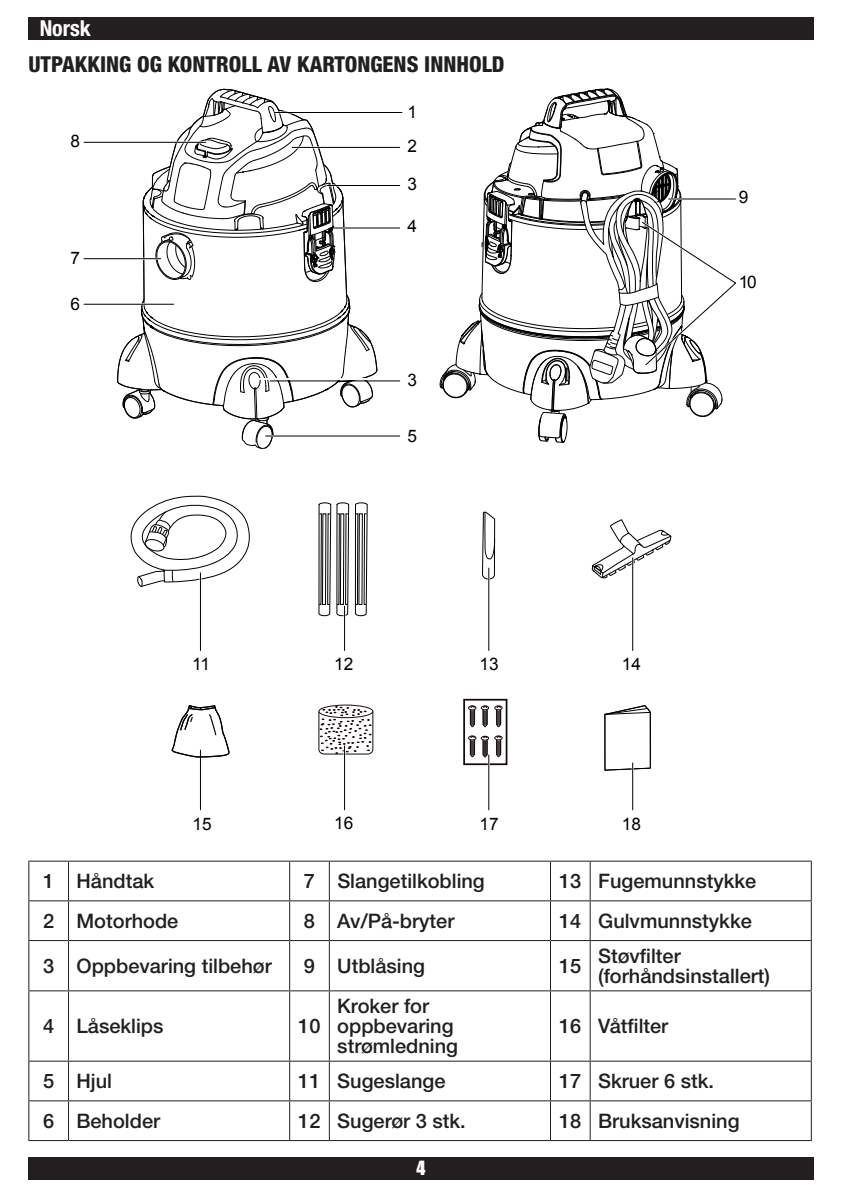
<style>
.page{position:relative;width:842px;height:1191px;background:#fff}
.page>*{position:absolute;margin:0;border:0;box-sizing:border-box;transform-origin:0 0}
.t1{font:800 condensed 22px "Helvetica Neue LT Std";color:#231f20}
.t2{font:700 condensed 22px "Helvetica Neue LT Std";color:#fff}
.t3{font:500 20px/20px "Helvetica Neue LT Std";color:#231f20}
.t4{font:18px "Impact";color:#fff}
.t5{font:17.2px "Arial";color:#000001}
</style>
<div class="page">
<div style="left:28px;top:1157px;width:786px;height:22px;background:#231f20"></div>
<div style="left:28px;top:17px;width:786px;height:23px;background:#231f20"></div>
<svg style="left:355px;top:502px;width:13px;height:114px"></svg>
<svg style="left:318px;top:502px;width:31px;height:114px"></svg>
<svg style="left:130px;top:495px;width:120px;height:92px"></svg>
<div style="left:319px;top:704px;width:54px;height:14px;border:1px solid #180b0c;border-radius:50%"></div>
<svg style="left:318px;top:706px;width:56px;height:49px"></svg>
<hr style="left:344px;top:746px;width:1px;height:64px;background:#000001">
<hr style="left:200px;top:750px;width:1px;height:60px;background:#000001">
<hr style="left:199px;top:575px;width:2px;height:75px;background:#fff">
<hr style="left:200px;top:573px;width:1px;height:77px;background:#000001">
<hr style="left:344px;top:606px;width:1px;height:44px;background:#000001">
<hr style="left:274px;top:112px;width:128px;height:1px;background:#000001">
<hr style="left:292px;top:147px;width:108px;height:1px;background:#000001">
<hr style="left:327px;top:185px;width:73px;height:1px;background:#000001">
<hr style="left:330px;top:227px;width:70px;height:1px;background:#000001">
<hr style="left:266px;top:435px;width:134px;height:1px;background:#000001">
<hr style="left:84px;top:304px;width:90px;height:1px;background:#000001">
<hr style="left:84px;top:258px;width:77px;height:1px;background:#000001">
<hr style="left:84px;top:142px;width:122px;height:1px;background:#000001">
<svg style="left:440px;top:88px;width:296px;height:723px"></svg>
<hr style="left:270px;top:380px;width:130px;height:1px;background:#000001">
<svg style="left:117px;top:89px;width:260px;height:360px"></svg>
<svg style="left:171px;top:705px;width:58px;height:52px"></svg>
<hr style="left:28px;top:860px;width:41px;height:1px;background:#231f20">
<hr style="left:28px;top:861px;width:1px;height:39px;background:#231f20">
<hr style="left:69px;top:860px;width:221px;height:1px;background:#231f20">
<hr style="left:68px;top:861px;width:1px;height:39px;background:#231f20">
<hr style="left:290px;top:860px;width:39px;height:1px;background:#231f20">
<hr style="left:289px;top:861px;width:1px;height:39px;background:#231f20">
<hr style="left:329px;top:860px;width:221px;height:1px;background:#231f20">
<hr style="left:329px;top:861px;width:1px;height:39px;background:#231f20">
<hr style="left:550px;top:860px;width:40px;height:1px;background:#231f20">
<hr style="left:550px;top:861px;width:1px;height:39px;background:#231f20">
<hr style="left:590px;top:860px;width:222px;height:1px;background:#231f20">
<hr style="left:590px;top:861px;width:1px;height:39px;background:#231f20">
<hr style="left:811px;top:861px;width:1px;height:39px;background:#231f20">
<hr style="left:28px;top:900px;width:41px;height:1px;background:#231f20">
<hr style="left:28px;top:901px;width:1px;height:39px;background:#231f20">
<hr style="left:69px;top:900px;width:221px;height:1px;background:#231f20">
<hr style="left:68px;top:901px;width:1px;height:39px;background:#231f20">
<hr style="left:290px;top:900px;width:39px;height:1px;background:#231f20">
<hr style="left:289px;top:901px;width:1px;height:39px;background:#231f20">
<hr style="left:329px;top:900px;width:221px;height:1px;background:#231f20">
<hr style="left:329px;top:901px;width:1px;height:39px;background:#231f20">
<hr style="left:550px;top:900px;width:40px;height:1px;background:#231f20">
<hr style="left:550px;top:901px;width:1px;height:39px;background:#231f20">
<hr style="left:590px;top:900px;width:222px;height:1px;background:#231f20">
<hr style="left:590px;top:901px;width:1px;height:39px;background:#231f20">
<hr style="left:811px;top:901px;width:1px;height:39px;background:#231f20">
<hr style="left:28px;top:940px;width:41px;height:1px;background:#231f20">
<hr style="left:28px;top:941px;width:1px;height:49px;background:#231f20">
<hr style="left:69px;top:940px;width:221px;height:1px;background:#231f20">
<hr style="left:68px;top:941px;width:1px;height:49px;background:#231f20">
<hr style="left:290px;top:940px;width:39px;height:1px;background:#231f20">
<hr style="left:289px;top:941px;width:1px;height:49px;background:#231f20">
<hr style="left:329px;top:940px;width:221px;height:1px;background:#231f20">
<hr style="left:329px;top:941px;width:1px;height:49px;background:#231f20">
<hr style="left:550px;top:940px;width:40px;height:1px;background:#231f20">
<hr style="left:550px;top:941px;width:1px;height:49px;background:#231f20">
<hr style="left:590px;top:940px;width:222px;height:1px;background:#231f20">
<hr style="left:590px;top:941px;width:1px;height:49px;background:#231f20">
<hr style="left:811px;top:941px;width:1px;height:49px;background:#231f20">
<hr style="left:28px;top:990px;width:41px;height:1px;background:#231f20">
<hr style="left:28px;top:991px;width:1px;height:69px;background:#231f20">
<hr style="left:69px;top:990px;width:221px;height:1px;background:#231f20">
<hr style="left:68px;top:991px;width:1px;height:69px;background:#231f20">
<hr style="left:290px;top:990px;width:39px;height:1px;background:#231f20">
<hr style="left:289px;top:991px;width:1px;height:69px;background:#231f20">
<hr style="left:329px;top:990px;width:221px;height:1px;background:#231f20">
<hr style="left:329px;top:991px;width:1px;height:69px;background:#231f20">
<hr style="left:550px;top:990px;width:40px;height:1px;background:#231f20">
<hr style="left:550px;top:991px;width:1px;height:69px;background:#231f20">
<hr style="left:590px;top:990px;width:222px;height:1px;background:#231f20">
<hr style="left:590px;top:991px;width:1px;height:69px;background:#231f20">
<hr style="left:811px;top:991px;width:1px;height:69px;background:#231f20">
<hr style="left:28px;top:1060px;width:41px;height:1px;background:#231f20">
<hr style="left:28px;top:1061px;width:1px;height:39px;background:#231f20">
<hr style="left:69px;top:1060px;width:221px;height:1px;background:#231f20">
<hr style="left:68px;top:1061px;width:1px;height:39px;background:#231f20">
<hr style="left:290px;top:1060px;width:39px;height:1px;background:#231f20">
<hr style="left:289px;top:1061px;width:1px;height:39px;background:#231f20">
<hr style="left:329px;top:1060px;width:221px;height:1px;background:#231f20">
<hr style="left:329px;top:1061px;width:1px;height:39px;background:#231f20">
<hr style="left:550px;top:1060px;width:40px;height:1px;background:#231f20">
<hr style="left:550px;top:1061px;width:1px;height:39px;background:#231f20">
<hr style="left:590px;top:1060px;width:222px;height:1px;background:#231f20">
<hr style="left:590px;top:1061px;width:1px;height:39px;background:#231f20">
<hr style="left:811px;top:1061px;width:1px;height:39px;background:#231f20">
<hr style="left:28px;top:1100px;width:41px;height:1px;background:#231f20">
<hr style="left:28px;top:1101px;width:1px;height:39px;background:#231f20">
<hr style="left:69px;top:1100px;width:221px;height:1px;background:#231f20">
<hr style="left:68px;top:1101px;width:1px;height:39px;background:#231f20">
<hr style="left:290px;top:1100px;width:39px;height:1px;background:#231f20">
<hr style="left:289px;top:1101px;width:1px;height:39px;background:#231f20">
<hr style="left:329px;top:1100px;width:221px;height:1px;background:#231f20">
<hr style="left:329px;top:1101px;width:1px;height:39px;background:#231f20">
<hr style="left:550px;top:1100px;width:40px;height:1px;background:#231f20">
<hr style="left:550px;top:1101px;width:1px;height:39px;background:#231f20">
<hr style="left:590px;top:1100px;width:222px;height:1px;background:#231f20">
<hr style="left:590px;top:1101px;width:1px;height:39px;background:#231f20">
<hr style="left:811px;top:1101px;width:1px;height:39px;background:#231f20">
<hr style="left:28px;top:1140px;width:41px;height:1px;background:#231f20">
<hr style="left:69px;top:1140px;width:221px;height:1px;background:#231f20">
<hr style="left:290px;top:1140px;width:39px;height:1px;background:#231f20">
<hr style="left:329px;top:1140px;width:221px;height:1px;background:#231f20">
<hr style="left:550px;top:1140px;width:40px;height:1px;background:#231f20">
<hr style="left:590px;top:1140px;width:222px;height:1px;background:#231f20">
<p class="t2" style="left:40px;top:15px;width:53px">Norsk</p>
<p class="t1" style="left:28px;top:51px;width:478px">UTPAKKING OG KONTROLL AV KARTONGENS INNHOLD</p>
<p class="t5" style="left:71px;top:130px;width:11px">8</p>
<p class="t5" style="left:71px;top:246px;width:11px">7</p>
<p class="t5" style="left:71px;top:292px;width:11px">6</p>
<p class="t5" style="left:408px;top:100px;width:11px">1</p>
<p class="t5" style="left:408px;top:135px;width:11px">2</p>
<p class="t5" style="left:408px;top:173px;width:11px">3</p>
<p class="t5" style="left:408px;top:215px;width:11px">4</p>
<p class="t5" style="left:408px;top:368px;width:11px">3</p>
<p class="t5" style="left:408px;top:425px;width:11px">5</p>
<p class="t5" style="left:192px;top:652px;width:19px">11</p>
<p class="t5" style="left:334px;top:652px;width:21px">12</p>
<p class="t5" style="left:192px;top:813px;width:21px">15</p>
<p class="t5" style="left:334px;top:812px;width:21px">16</p>
<p class="t5" style="left:479px;top:652px;width:21px">13</p>
<p class="t5" style="left:479px;top:813px;width:21px">17</p>
<p class="t5" style="left:739px;top:186px;width:11px">9</p>
<p class="t5" style="left:739px;top:270px;width:19px">10</p>
<p class="t5" style="left:622px;top:652px;width:21px">14</p>
<p class="t5" style="left:622px;top:813px;width:21px">18</p>
<p class="t3" style="left:43px;top:870px;width:113px">1 Håndtak</p>
<p class="t3" style="left:304px;top:870px;width:182px">7 Slangetilkobling</p>
<p class="t3" style="left:559px;top:870px;width:199px">13 Fugemunnstykke</p>
<p class="t3" style="left:43px;top:910px;width:137px">2 Motorhode</p>
<p class="t3" style="left:304px;top:910px;width:152px">8 Av/På-bryter</p>
<p class="t3" style="left:559px;top:910px;width:194px">14 Gulvmunnstykke</p>
<p class="t3" style="left:43px;top:955px;width:230px">3 Oppbevaring tilbehør</p>
<p class="t3" style="left:304px;top:955px;width:123px">9 Utblåsing</p>
<p class="t3" style="left:559px;top:955px;width:24px">15</p>
<p class="t3" style="left:598px;top:945px;width:173px">Støvfilter (forhåndsinstallert)</p>
<p class="t3" style="left:43px;top:1015px;width:122px">4 Låseklips</p>
<p class="t3" style="left:298px;top:1015px;width:24px">10</p>
<p class="t3" style="left:337px;top:995px;width:122px">Kroker for oppbevaring strømledning</p>
<p class="t3" style="left:559px;top:1015px;width:111px">16 Våtfilter</p>
<p class="t3" style="left:43px;top:1070px;width:70px">5 Hjul</p>
<p class="t3" style="left:298px;top:1070px;width:149px">11 Sugeslange</p>
<p class="t3" style="left:559px;top:1070px;width:156px">17 Skruer 6 stk.</p>
<p class="t3" style="left:43px;top:1110px;width:119px">6 Beholder</p>
<p class="t3" style="left:298px;top:1110px;width:169px">12 Sugerør 3 stk.</p>
<p class="t3" style="left:559px;top:1110px;width:182px">18 Bruksanvisning</p>
<p class="t4" style="left:416px;top:1154px;width:10px">4</p>
</div>
